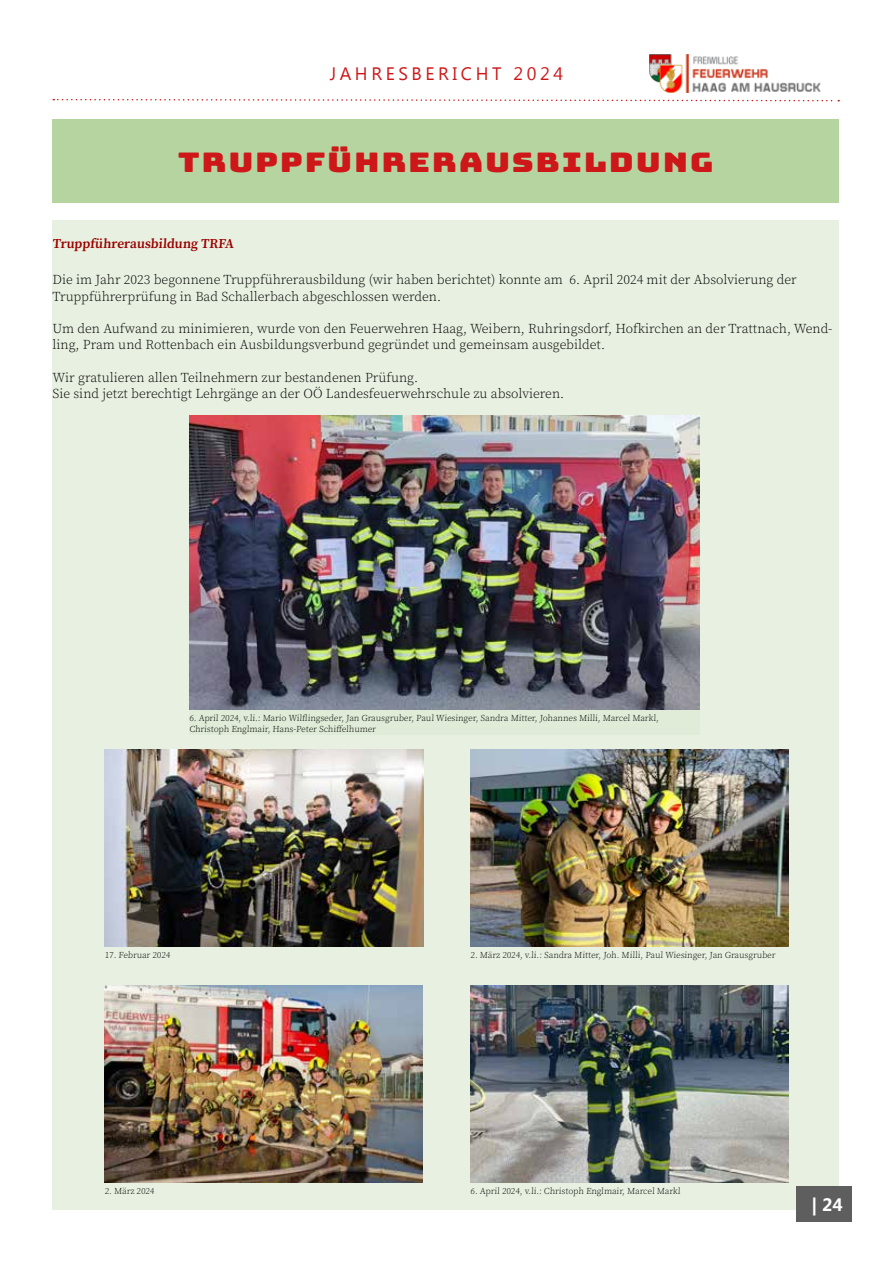
<style>
.page{position:relative;width:893px;height:1263px;background:#fff}
.page>*{position:absolute;margin:0;border:0;box-sizing:border-box;transform-origin:0 0}
.t1{font:27px "Bungee";letter-spacing:.05em;color:#cd1719;scale:1.25 1}
.t2{font:18px "Myanmar Text";letter-spacing:.2em;color:#cd1719}
.t3{font:700 18px "Myanmar Text";color:#fff}
.t4{font:300 13.5px/16.2px "Source Serif Pro";color:#000}
.t5{font:600 13.5px "Source Serif Pro";color:#900}
.t6{font:300 9px/10.8px "Source Serif Pro";letter-spacing:-.025em;color:#000}
</style>
<div class="page">
<div style="left:52px;top:220px;width:787px;height:990px;background:#e8f1e1"></div>
<div style="left:52px;top:119px;width:787px;height:84px;background:#b6d4a0"></div>
<img style="left:189px;top:416px;width:511px;height:294px">
<div style="left:189px;top:710px;width:511px;height:25px;background:#e0ecd7"></div>
<img style="left:105px;top:749px;width:319px;height:198px">
<img style="left:471px;top:749px;width:317px;height:198px">
<img style="left:105px;top:985px;width:318px;height:198px">
<img style="left:471px;top:985px;width:317px;height:198px">
<div style="left:797px;top:1185px;width:55px;height:36px;background:#5e5e5e"></div>
<svg style="left:53px;top:98px;width:786px;height:4px"></svg>
<img style="left:649px;top:54px;width:172px;height:38px">
<h2 class="t2" style="left:330px;top:64px;width:235px">JAHRESBERICHT 2024</h2>
<h1 class="t1" style="left:178px;top:147px;width:430px">TRUPPFÜHRERAUSBILDUNG</h1>
<p class="t5" style="left:52px;top:234px;width:184px">Truppführerausbildung TRFA</p>
<p class="t4" style="left:52px;top:272px;width:746px">Die im Jahr 2023 begonnene Truppführerausbildung (wir haben berichtet) konnte am 6. April 2024 mit der Absolvierung der<br>Truppführerprüfung in Bad Schallerbach abgeschlossen werden.</p>
<p class="t4" style="left:52px;top:320px;width:781px">Um den Aufwand zu minimieren, wurde von den Feuerwehren Haag, Weibern, Ruhringsdorf, Hofkirchen an der Trattnach, Wend&shy;ling, Pram und Rottenbach ein Ausbildungsverbund gegründet und gemeinsam ausgebildet.</p>
<p class="t4" style="left:52px;top:369px;width:513px">Wir gratulieren allen Teilnehmern zur bestandenen Prüfung.<br>Sie sind jetzt berechtigt Lehrgänge an der OÖ Landesfeuerwehrschule zu absolvieren.</p>
<p class="t6" style="left:189px;top:713px;width:472px">6. April 2024, v.li.: Mario Wilflingseder, Jan Grausgruber, Paul Wiesinger, Sandra Mitter, Johannes Milli, Marcel Markl,<br>Christoph Englmair, Hans-Peter Schiffelhumer</p>
<p class="t6" style="left:105px;top:949px;width:67px">17. Februar 2024</p>
<p class="t6" style="left:471px;top:949px;width:307px">2. März 2024, v.li.: Sandra Mitter, Joh. Milli, Paul Wiesinger, Jan Grausgruber</p>
<p class="t6" style="left:105px;top:1185px;width:52px">2. März 2024</p>
<p class="t6" style="left:471px;top:1185px;width:212px">6. April 2024, v.li.: Christoph Englmair, Marcel Markl</p>
<h2 class="t3" style="left:811px;top:1194px;width:33px">| 24</h2>
</div>
